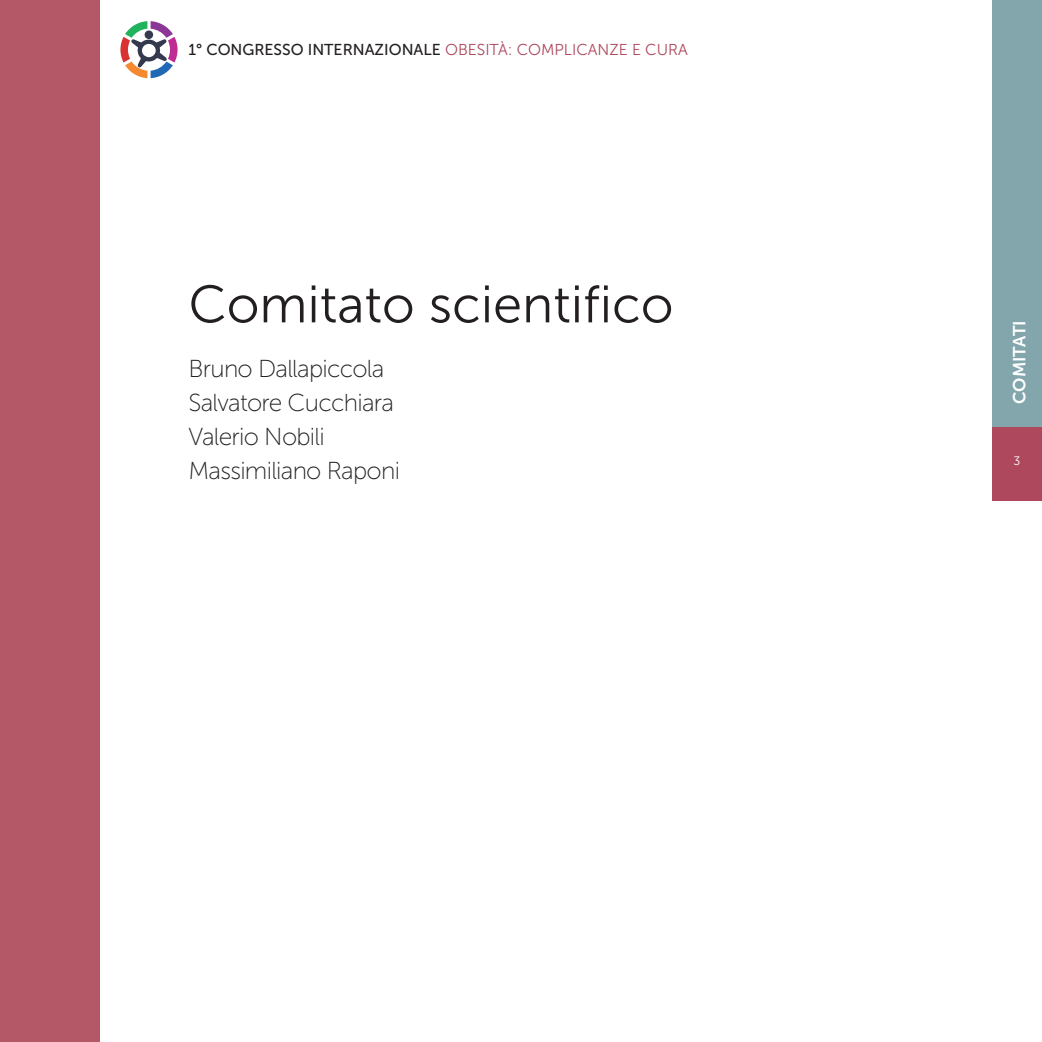
<style>
.page{position:relative;width:1042px;height:1042px;background:#fff}
.page>*{position:absolute;margin:0;border:0;box-sizing:border-box;transform-origin:0 0}
.t1{font:52.5px "Museo Sans 300";color:#231f20}
.t2{font:24.5px/33.9px "Museo Sans 100";letter-spacing:-.03em;color:#231f20}
.t3{font:17.5px "Museo Sans 700";color:#fff}
.t4{font:15.75px "Museo Sans 500";color:#231f20}
.t5{font:12.25px "Museo Sans 300";color:#fff}
.s1{font-family:"Museo Sans 300";color:#ad485d}
</style>
<div class="page">
<div style="left:992px;top:427px;width:50px;height:74px;background:#ad485d"></div>
<div style="left:992px;top:0;width:50px;height:427px;background:#82a6ac"></div>
<div style="left:0;top:0;width:99px;height:1042px;background:#b45767"></div>
<svg style="left:120px;top:21px;width:58px;height:57px"></svg>
<div style="left:145px;top:31px;width:8px;height:8px;background:#34394e;border-radius:50%"></div>
<p class="t4" style="left:188px;top:40px;width:501px">1° CONGRESSO INTERNAZIONALE <span class="s1">OBESITÀ: COMPLICANZE E CURA</span></p>
<h1 class="t1" style="left:188px;top:273px;width:486px">COMITATO SCIENTIFICO</h1>
<p class="t2" style="left:188px;top:352px;width:213px">Bruno Dallapiccola<br>Salvatore Cucchiara<br>Valerio Nobili<br>Massimiliano Raponi</p>
<p class="t3" style="left:1009px;top:404px;width:85px;rotate:-90deg">COMITATI</p>
<p class="t5" style="left:1013px;top:453px;width:8px">3</p>
</div>
